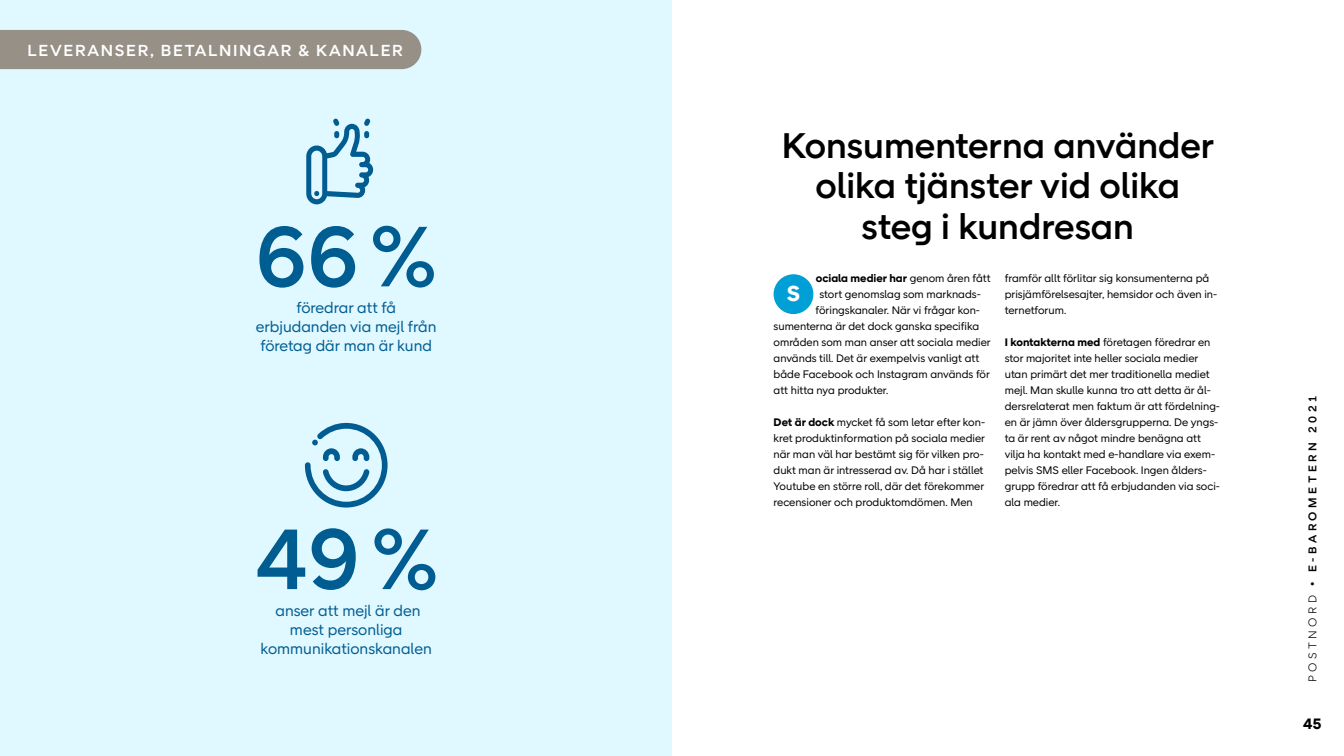
<style>
.page{position:relative;width:1344px;height:756px;background:#fff}
.page>*{position:absolute;margin:0;border:0;box-sizing:border-box;transform-origin:0 0}
.t1{font:500 87.5px "Post Nord Sans";color:#005d92}
.t2{font:500 36.5px/40.4px "Post Nord Sans";color:#000;text-align:center}
.t3{font:700 22.19px "Post Nord Sans";color:#fff}
.t4{font:500 16.38px "Post Nord Sans";letter-spacing:.1em;color:#fff}
.t5{font:15.75px/18.9px "Post Nord Sans";color:#005d92;text-align:center}
.t6{font:700 15.4px "Post Nord Sans";color:#000}
.t7{font:500 11.55px "Post Nord Sans";letter-spacing:.3em;color:#000}
.t8{font:11.2px/15.9px "Post Nord Sans";color:#000}
.t9{font:700 11.2px "Post Nord Sans";color:#000}
.s1{font-weight:400}
.s2{font-weight:700}
.s3{font-weight:300}
</style>
<div class="page">
<div style="left:0;top:0;width:672px;height:756px;background:#e0f8ff"></div>
<svg style="left:305px;top:423px;width:83px;height:85px"></svg>
<svg style="left:306px;top:118px;width:67px;height:86px"></svg>
<div style="left:774px;top:274px;width:39px;height:40px;background:#00a0d6;border-radius:50%"></div>
<div style="left:0;top:30px;width:421px;height:39px;background:#969087"></div>
<h3 class="t4" style="left:27px;top:41px;width:377px">LEVERANSER, BETALNINGAR &amp; KANALER</h3>
<h1 class="t1" style="left:255px;top:206px;width:184px">66%</h1>
<h3 class="t5" style="left:256px;top:298px;width:182px">föredrar att få erbjudanden via mejl från företag där man är kund</h3>
<h1 class="t1" style="left:254px;top:508px;width:187px">49%</h1>
<h3 class="t5" style="left:261px;top:601px;width:173px">anser att mejl är den mest personliga kommunikationskanalen</h3>
<h2 class="t2" style="left:782px;top:125px;width:434px">Konsumenterna använder olika tjänster vid olika steg i kundresan</h2>
<p class="t9" style="left:816px;top:272px;width:176px">ociala medier har <span class="s1">genom åren fått</span></p>
<p class="t8" style="left:819px;top:287px;width:163px">stort genomslag som marknads-</p>
<p class="t8" style="left:816px;top:303px;width:166px">föringskanaler. När vi frågar kon-</p>
<p class="t8" style="left:774px;top:318px;width:207px">sumenterna är det dock ganska specifika</p>
<p class="t8" style="left:774px;top:334px;width:219px">områden som man anser att sociala medier</p>
<p class="t8" style="left:774px;top:350px;width:207px">används till. Det är exempelvis vanligt att</p>
<p class="t8" style="left:774px;top:366px;width:218px">både Facebook och Instagram används för</p>
<p class="t8" style="left:774px;top:382px;width:116px">att hitta nya produkter.</p>
<p class="t8" style="left:774px;top:414px;width:213px"><span class="s2">Det är dock</span> mycket få som letar efter kon&shy;kret produktinformation på sociala medier när man väl har bestämt sig för vilken pro&shy;dukt man är intresserad av. Då har i stället Youtube en större roll, där det förekommer recensioner och produktomdömen. Men</p>
<h3 class="t3" style="left:787px;top:280px;width:15px">S</h3>
<p class="t8" style="left:1005px;top:271px;width:214px">framför allt förlitar sig konsumenterna på prisjämförelsesajter, hemsidor och även in&shy;ternetforum.</p>
<p class="t8" style="left:1005px;top:334px;width:217px"><span class="s2">I kontakterna med</span> företagen föredrar en stor majoritet inte heller sociala medier utan primärt det mer traditionella mediet mejl. Man skulle kunna tro att detta är ål&shy;dersrelaterat men faktum är att fördelning&shy;en är jämn över åldersgrupperna. De yngs&shy;ta är rent av något mindre benägna att vilja ha kontakt med e-handlare via exem&shy;pelvis SMS eller Facebook. Ingen ålders&shy;grupp föredrar att få erbjudanden via soci&shy;ala medier.</p>
<p class="t7" style="left:1306px;top:682px;width:287px;rotate:-90deg"><span class="s3">POSTNORD</span> • E-BAROMETERN 2021</p>
<h3 class="t6" style="left:1303px;top:714px;width:20px">45</h3>
</div>
